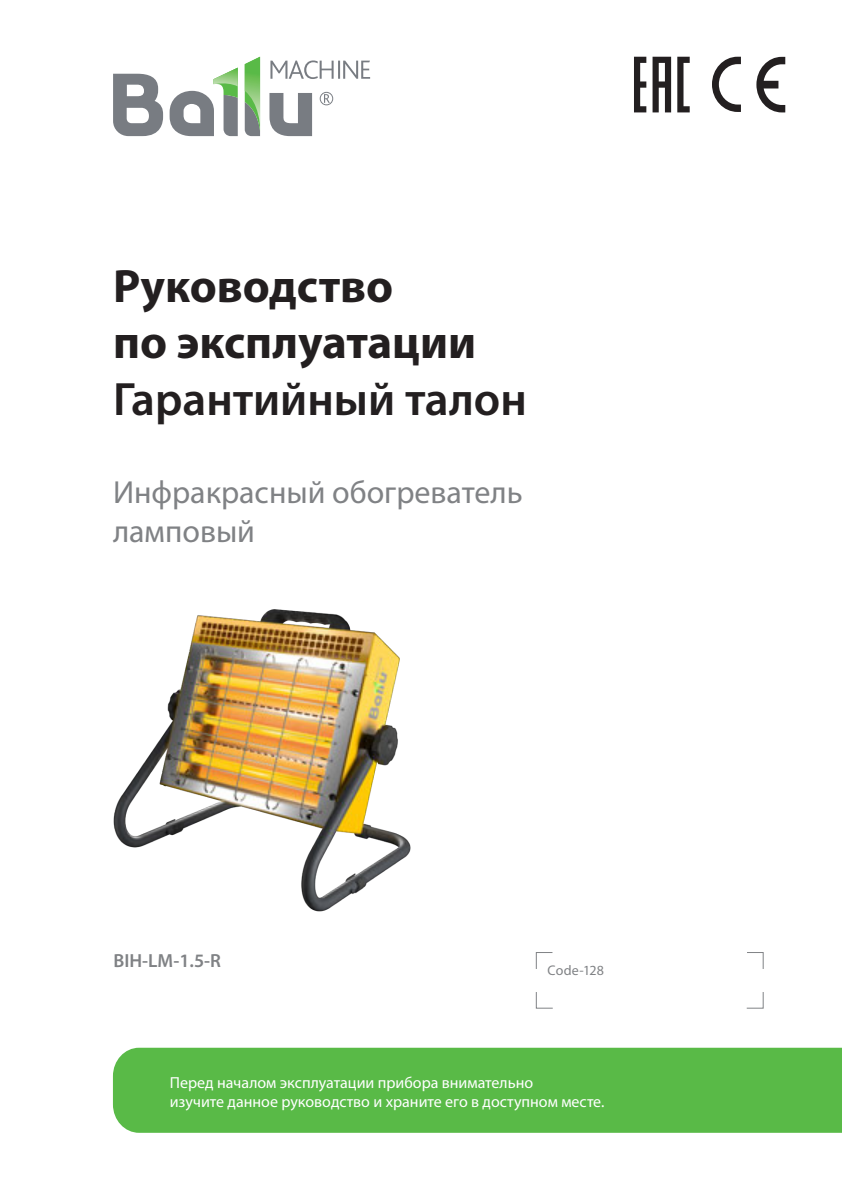
<style>
.page{position:relative;width:842px;height:1191px;background:#fff}
.page>*{position:absolute;margin:0;border:0;box-sizing:border-box;transform-origin:0 0}
.t1{font:700 47px "Myriad Pro";color:#231f20}
.t2{font:600 47px "Myriad Pro";color:#231f20}
.t3{font:32px "Myriad Pro";color:#808285}
.t4{font:600 19px "Myriad Pro";color:#808285}
.t5{font:16px "Myriad Pro";color:#fff}
.t6{font:14px "Myriad Pro";letter-spacing:.005em;color:#808285}
</style>
<div class="page">
<div style="left:113px;top:1047px;width:729px;height:85px;background:#59ba47"></div>
<svg style="left:113px;top:57px;width:257px;height:79px"></svg>
<svg style="left:712px;top:57px;width:29px;height:55px"></svg>
<svg style="left:756px;top:57px;width:29px;height:55px"></svg>
<svg style="left:634px;top:57px;width:56px;height:55px"></svg>
<img style="left:113px;top:609px;width:298px;height:303px">
<svg style="left:535px;top:952px;width:18px;height:17px"></svg>
<svg style="left:535px;top:992px;width:18px;height:17px"></svg>
<svg style="left:747px;top:952px;width:17px;height:17px"></svg>
<svg style="left:746px;top:992px;width:18px;height:17px"></svg>
<p class="t1" style="left:113px;top:255px;width:282px">Руководство</p>
<p class="t1" style="left:113px;top:312px;width:365px">по эксплуатации</p>
<p class="t2" style="left:113px;top:369px;width:415px">Гарантийный талон</p>
<p class="t3" style="left:113px;top:473px;width:411px">Инфракрасный обогреватель</p>
<p class="t3" style="left:113px;top:511px;width:143px">ламповый</p>
<p class="t4" style="left:114px;top:949px;width:109px">BIH-LM-1.5-R</p>
<p class="t6" style="left:548px;top:961px;width:58px">Code-128</p>
<p class="t5" style="left:170px;top:1072px;width:365px">Перед началом эксплуатации прибора внимательно</p>
<p class="t5" style="left:170px;top:1091px;width:436px">изучите данное руководство и храните его в доступном месте.</p>
</div>
